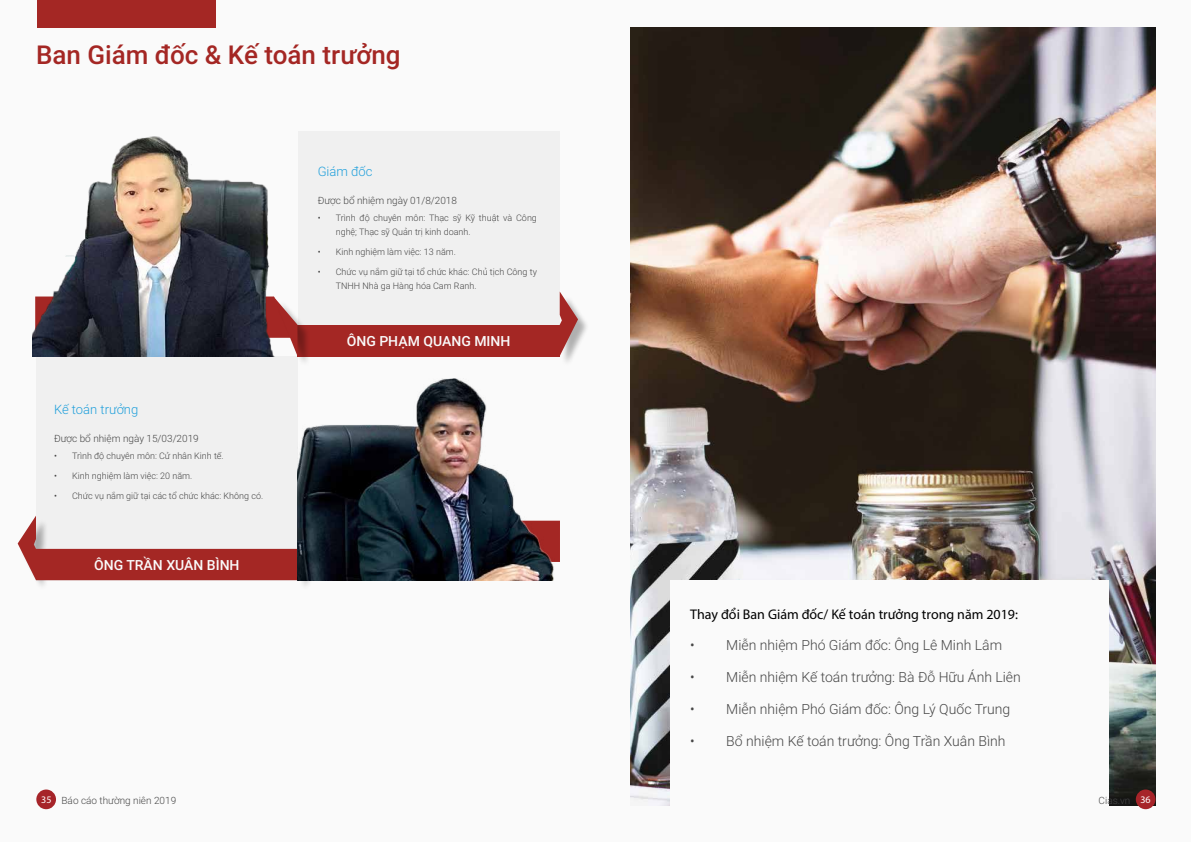
<style>
.page{position:relative;width:1191px;height:842px;background:#fafafa}
.page>*{position:absolute;margin:0;border:0;box-sizing:border-box;transform-origin:0 0}
.t1{font:500 26px "Roboto";color:#a42724}
.t2{font:300 14px "Roboto";color:#464646}
.t3{font:14px "Myriad Pro";color:#000}
.t4{font:500 14px "Roboto";color:#fafafa}
.t5{font:300 13px "Roboto";color:#21a0db}
.t6{font:300 10px "Roboto";color:#464646}
.t7{font:300 9px/14px "Roboto";color:#464646}
.s1{font-family:"Myriad Pro";font-weight:400;color:#fff}
</style>
<div class="page">
<div style="left:37px;top:0;width:178px;height:28px;background:#a42724"></div>
<div style="left:36px;top:356px;width:262px;height:225px;background:#f0f0f0"></div>
<div style="left:298px;top:131px;width:261px;height:225px;background:#f0f0f0"></div>
<img style="left:631px;top:28px;width:524px;height:777px">
<div style="left:670px;top:580px;width:438px;height:226px;background:#fafafa"></div>
<div style="left:297px;top:325px;width:263px;height:31px;background:#a42724"></div>
<div style="left:561px;top:294px;width:29px;height:73px;background:#000;opacity:.3"></div>
<svg style="left:560px;top:292px;width:18px;height:64px"></svg>
<div style="left:276px;top:299px;width:34px;height:68px;background:#000;opacity:.3"></div>
<img style="left:32px;top:136px;width:266px;height:220px">
<div style="left:299px;top:523px;width:34px;height:68px;background:#000;opacity:.3"></div>
<div style="left:20px;top:518px;width:28px;height:74px;background:#000;opacity:.3"></div>
<svg style="left:18px;top:516px;width:280px;height:64px"></svg>
<img style="left:298px;top:356px;width:292px;height:224px">
<div style="left:1135px;top:789px;width:20px;height:20px;background:#a62429;border-radius:50%"></div>
<div style="left:36px;top:789px;width:20px;height:20px;background:#a62429;border-radius:50%"></div>
<h1 class="t1" style="left:36px;top:37px;width:366px">Ban Giám đốc &amp; Kế toán trưởng</h1>
<h3 class="t5" style="left:318px;top:162px;width:56px">Giám đốc</h3>
<p class="t6" style="left:318px;top:193px;width:141px">Được bổ nhiệm ngày 01/8/2018</p>
<p class="t7" style="left:336px;top:210px;width:203px;text-indent:-18px">• Trình độ chuyên môn: Thạc sỹ Kỹ thuật và Công nghệ; Thạc sỹ Quản trị kinh doanh.</p>
<p class="t7" style="left:318px;top:244px;width:140px">• Kinh nghiệm làm việc: 13 năm.</p>
<p class="t7" style="left:336px;top:264px;width:203px;text-indent:-18px">• Chức vụ nắm giữ tại tổ chức khác: Chủ tịch Công ty<br>TNHH Nhà ga Hàng hóa Cam Ranh.</p>
<h3 class="t5" style="left:54px;top:400px;width:86px">Kế toán trưởng</h3>
<p class="t6" style="left:54px;top:432px;width:146px">Được bổ nhiệm ngày 15/03/2019</p>
<p class="t7" style="left:54px;top:449px;width:171px">• Trình độ chuyên môn: Cử nhân Kinh tế.</p>
<p class="t7" style="left:54px;top:469px;width:140px">• Kinh nghiệm làm việc: 20 năm.</p>
<p class="t7" style="left:54px;top:489px;width:211px">• Chức vụ nắm giữ tại các tổ chức khác: Không có.</p>
<h2 class="t4" style="left:94px;top:555px;width:147px">ÔNG TRẦN XUÂN BÌNH</h2>
<h2 class="t4" style="left:347px;top:331px;width:165px">ÔNG PHẠM QUANG MINH</h2>
<h2 class="t3" style="left:690px;top:606px;width:329px">Thay đổi Ban Giám đốc/ Kế toán trưởng trong năm 2019:</h2>
<h2 class="t2" style="left:690px;top:635px;width:313px">• Miễn nhiệm Phó Giám đốc: Ông Lê Minh Lâm</h2>
<h2 class="t2" style="left:690px;top:667px;width:332px">• Miễn nhiệm Kế toán trưởng: Bà Đỗ Hữu Ánh Liên</h2>
<h2 class="t2" style="left:690px;top:699px;width:321px">• Miễn nhiệm Phó Giám đốc: Ông Lý Quốc Trung</h2>
<h2 class="t2" style="left:690px;top:731px;width:317px">• Bổ nhiệm Kế toán trưởng: Ông Trần Xuân Bình</h2>
<p class="t6" style="left:41px;top:793px;width:136px"><span class="s1">35</span> Báo cáo thường niên 2019</p>
<p class="t6" style="left:1098px;top:793px;width:54px">Cias.vn <span class="s1">36</span></p>
</div>
